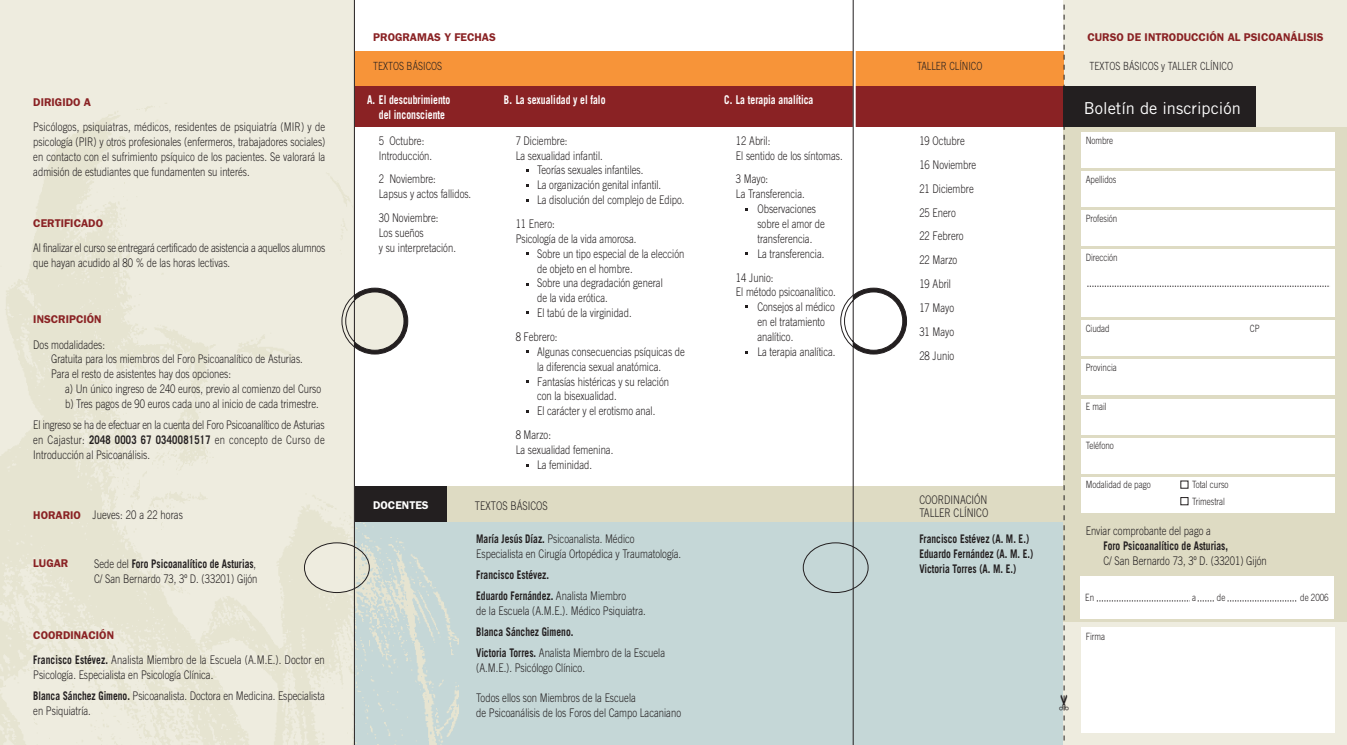
<style>
.page{position:relative;width:1347px;height:745px;background:#fff}
.page>*{position:absolute;margin:0;border:0;box-sizing:border-box;transform-origin:0 0}
.t1{font:16.38px "Trade Gothic";color:#fff}
.t2{font:700 12.12px/14.9px "Trade Gothic";color:#fff;text-align:center;scale:.8 1}
.t3{font:300 11.88px/14.9px "Trade Gothic";color:#231f20;scale:.8 1}
.t4{font:700 11.88px/21.1px "Trade Gothic";color:#231f20;scale:.8 1}
.t5{font:300 11.88px/14.9px "Trade Gothic";letter-spacing:-.02em;color:#231f20;scale:.8 1}
.t6{font:600 11.25px "Franklin Gothic";color:#8a2224}
.t7{font:300 11.25px "Trade Gothic";color:#231f20;scale:.8 1}
.t8{font:600 11.25px "Franklin Gothic";color:#fff}
.t9{font:300 10px/16.6px "Trade Gothic";color:#231f20;scale:.8 1}
.s1{font-weight:700}
.s2{font-family:"Franklin Gothic";font-weight:600;font-size:11.25px;color:#8a2224}
.s3{font-weight:300}
</style>
<div class="page">
<div style="left:355px;top:486px;width:708px;height:258px;background:#c5d7d7"></div>
<div style="left:355px;top:486px;width:708px;height:35px;background:#dedbc3"></div>
<div style="left:1063px;top:0;width:283px;height:744px;background:#eeecdf"></div>
<div style="left:1063px;top:127px;width:283px;height:494px;background:#dedbc3"></div>
<div style="left:355px;top:52px;width:708px;height:35px;background:#f79439"></div>
<div style="left:355px;top:86px;width:708px;height:40px;background:#8a2224"></div>
<div style="left:0;top:0;width:354px;height:744px;background:#eeecdf"></div>
<img style="left:0;top:106px;width:458px;height:638px">
<div style="left:1063px;top:86px;width:192px;height:40px;background:#231f20"></div>
<div style="left:1081px;top:626px;width:253px;height:105px;background:#fff"></div>
<div style="left:1081px;top:132px;width:253px;height:36px;background:#fff"></div>
<div style="left:1081px;top:171px;width:253px;height:36px;background:#fff"></div>
<div style="left:1081px;top:210px;width:253px;height:36px;background:#fff"></div>
<div style="left:1081px;top:249px;width:253px;height:68px;background:#fff"></div>
<svg style="left:1087px;top:286px;width:242px;height:1px"></svg>
<div style="left:1081px;top:398px;width:253px;height:36px;background:#fff"></div>
<div style="left:1081px;top:320px;width:253px;height:36px;background:#fff"></div>
<div style="left:1080px;top:575px;width:254px;height:43px;background:#fff"></div>
<svg style="left:1096px;top:600px;width:93px;height:1px"></svg>
<svg style="left:1197px;top:600px;width:17px;height:1px"></svg>
<svg style="left:1227px;top:600px;width:69px;height:1px"></svg>
<div style="left:1081px;top:437px;width:253px;height:36px;background:#fff"></div>
<div style="left:1081px;top:476px;width:253px;height:36px;background:#fff"></div>
<svg style="left:1180px;top:480px;width:8px;height:25px"></svg>
<div style="left:1081px;top:359px;width:253px;height:36px;background:#fff"></div>
<svg style="left:304px;top:542px;width:41px;height:50px"></svg>
<div style="left:304px;top:542px;width:66px;height:50px;border:1px solid #231f20;border-radius:50%"></div>
<svg style="left:405px;top:288px;width:3px;height:66px"></svg>
<svg style="left:345px;top:0;width:60px;height:744px"></svg>
<div style="left:355px;top:486px;width:91px;height:35px;background:#231f20"></div>
<svg style="left:802px;top:305px;width:105px;height:288px"></svg>
<svg style="left:843px;top:0;width:60px;height:744px"></svg>
<svg style="left:1059px;top:4px;width:9px;height:741px"></svg>
<p class="t6" style="left:33px;top:98px;width:59px">DIRIGIDO A</p>
<p class="t3" style="left:33px;top:120px;width:366px;text-align:justify">Psicólogos, psiquiatras, médicos, residentes de psiquiatría (MIR) y de psicología (PIR) y otros profesionales (enfermeros, trabajadores sociales) en contacto con el sufrimiento psíquico de los pacientes. Se valorará la admisión de estudiantes que fundamenten su interés.</p>
<p class="t6" style="left:33px;top:219px;width:71px">CERTIFICADO</p>
<p class="t5" style="left:33px;top:241px;width:366px">Al finalizar el curso se entregará certificado de asistencia a aquellos alumnos que hayan acudido al 80 % de las horas lectivas.</p>
<p class="t6" style="left:33px;top:315px;width:70px">INSCRIPCIÓN</p>
<p class="t3" style="left:51px;top:338px;width:316px;text-indent:-18px">Dos modalidades:<br>Gratuita para los miembros del Foro Psicoanalítico de Asturias.<br>Para el resto de asistentes hay dos opciones:</p>
<p class="t3" style="left:65px;top:382px;width:321px">a) Un único ingreso de 240 euros, previo al comienzo del Curso b) Tres pagos de 90 euros cada uno al inicio de cada trimestre.</p>
<p class="t3" style="left:33px;top:418px;width:366px;text-align:justify">El ingreso se ha de efectuar en la cuenta del Foro Psicoanalítico de Asturias en Cajastur: <span class="s1">2048 0003 67 0340081517</span> en concepto de Curso de Introducción al Psicoanálisis.</p>
<p class="t3" style="left:33px;top:508px;width:189px"><span class="s2">HORARIO</span> Jueves: 20 a 22 horas</p>
<p class="t3" style="left:94px;top:556px;width:206px">Sede del <span class="s1">Foro Psicoanalítico de Asturias</span>,<br>C/ San Bernardo 73, 3º D. (33201) Gijón</p>
<p class="t6" style="left:33px;top:559px;width:37px">LUGAR</p>
<p class="t6" style="left:33px;top:630px;width:82px">COORDINACIÓN</p>
<p class="t3" style="left:33px;top:653px;width:366px"><span class="s1">Francisco Estévez.</span> Analista Miembro de la Escuela (A.M.E.). Doctor en<br>Psicología. Especialista en Psicología Clínica.</p>
<p class="t3" style="left:33px;top:689px;width:366px"><span class="s1">Blanca Sánchez Gimeno.</span> Psicoanalista. Doctora en Medicina. Especialista en Psiquiatría.</p>
<p class="t6" style="left:373px;top:33px;width:124px">PROGRAMAS Y FECHAS</p>
<p class="t7" style="left:373px;top:62px;width:88px">TEXTOS BÁSICOS</p>
<p class="t2" style="left:367px;top:93px;width:106px">A. El descubrimiento del inconsciente</p>
<p class="t2" style="left:504px;top:93px;width:128px">B. La sexualidad y el falo</p>
<p class="t3" style="left:515px;top:134px;width:66px">7 Diciembre:</p>
<p class="t3" style="left:515px;top:149px;width:110px">La sexualidad infantil.</p>
<p class="t3" style="left:537px;top:164px;width:134px">Teorías sexuales infantiles.</p>
<p class="t3" style="left:537px;top:178px;width:157px">La organización genital infantil.</p>
<p class="t3" style="left:537px;top:193px;width:186px">La disolución del complejo de Edipo.</p>
<p class="t3" style="left:515px;top:217px;width:50px">11 Enero:</p>
<p class="t3" style="left:515px;top:232px;width:153px">Psicología de la vida amorosa.</p>
<p class="t3" style="left:537px;top:247px;width:186px">Sobre un tipo especial de la elección</p>
<p class="t3" style="left:537px;top:262px;width:121px">de objeto en el hombre.</p>
<p class="t3" style="left:537px;top:276px;width:159px">Sobre una degradación general</p>
<p class="t3" style="left:537px;top:291px;width:90px">de la vida erótica.</p>
<p class="t3" style="left:537px;top:306px;width:120px">El tabú de la virginidad.</p>
<p class="t3" style="left:537px;top:330px;width:186px;text-indent:-21px">8 Febrero:<br>Algunas consecuencias psíquicas de la diferencia sexual anatómica.<br>Fantasías histéricas y su relación con la bisexualidad.<br>El carácter y el erotismo anal.</p>
<p class="t3" style="left:515px;top:428px;width:46px">8 Marzo:</p>
<p class="t3" style="left:515px;top:443px;width:124px">La sexualidad femenina.</p>
<p class="t3" style="left:537px;top:458px;width:70px">La feminidad.</p>
<p class="t3" style="left:379px;top:134px;width:68px">5 Octubre:<br>Introducción.</p>
<p class="t3" style="left:379px;top:173px;width:117px">2 Noviembre:<br>Lapsus y actos fallidos.</p>
<p class="t3" style="left:379px;top:211px;width:98px">30 Noviembre:<br>Los sueños<br>y su interpretación.</p>
<p class="t8" style="left:373px;top:501px;width:57px">DOCENTES</p>
<p class="t3" style="left:475px;top:498px;width:93px">TEXTOS BÁSICOS</p>
<p class="t3" style="left:476px;top:532px;width:258px"><span class="s1">María Jesús Díaz.</span> Psicoanalista. Médico<br>Especialista en Cirugía Ortopédica y Traumatología.</p>
<p class="t4" style="left:476px;top:565px;width:189px">Francisco Estévez.<br>Eduardo Fernández. <span class="s3">Analista Miembro</span></p>
<p class="t3" style="left:476px;top:604px;width:213px">de la Escuela (A.M.E.). Médico Psiquiatra.</p>
<p class="t4" style="left:476px;top:622px;width:237px">Blanca Sánchez Gimeno.<br>Victoria Torres. <span class="s3">Analista Miembro de la Escuela</span></p>
<p class="t3" style="left:476px;top:661px;width:137px">(A.M.E.). Psicólogo Clínico.</p>
<p class="t3" style="left:476px;top:690px;width:257px">Todos ellos son Miembros de la Escuela<br>de Psicoanálisis de los Foros del Campo Lacaniano</p>
<p class="t2" style="left:724px;top:93px;width:113px">C. La terapia analítica</p>
<p class="t3" style="left:736px;top:134px;width:135px">12 Abril:<br>El sentido de los síntomas.</p>
<p class="t3" style="left:736px;top:173px;width:42px">3 Mayo:</p>
<p class="t3" style="left:736px;top:187px;width:87px">La Transferencia.</p>
<p class="t3" style="left:757px;top:202px;width:75px">Observaciones</p>
<p class="t3" style="left:757px;top:217px;width:86px">sobre el amor de</p>
<p class="t3" style="left:757px;top:232px;width:70px">transferencia.</p>
<p class="t3" style="left:757px;top:247px;width:85px">La transferencia.</p>
<p class="t3" style="left:736px;top:271px;width:48px">14 Junio:</p>
<p class="t3" style="left:736px;top:285px;width:126px">El método psicoanalítico.</p>
<p class="t3" style="left:757px;top:300px;width:98px">Consejos al médico</p>
<p class="t3" style="left:757px;top:315px;width:86px">en el tratamiento</p>
<p class="t3" style="left:757px;top:330px;width:46px">analítico.</p>
<p class="t3" style="left:757px;top:345px;width:99px">La terapia analítica.</p>
<p class="t7" style="left:917px;top:62px;width:83px">TALLER CLÍNICO</p>
<p class="t3" style="left:919px;top:129px;width:73px;line-height:23.9px">19 Octubre<br>16 Noviembre<br>21 Diciembre<br>25 Enero<br>22 Febrero<br>22 Marzo<br>19 Abril<br>17 Mayo<br>31 Mayo<br>28 Junio</p>
<p class="t3" style="left:919px;top:493px;width:88px;line-height:13.8px">COORDINACIÓN<br>TALLER CLÍNICO</p>
<p class="t4" style="left:919px;top:532px;width:144px;line-height:14.9px">Francisco Estévez (A. M. E.)<br>Eduardo Fernández (A. M. E.)<br>Victoria Torres (A. M. E.)</p>
<p class="t6" style="left:1087px;top:33px;width:238px">CURSO DE INTRODUCCIÓN AL PSICOANÁLISIS</p>
<p class="t7" style="left:1089px;top:62px;width:181px">TEXTOS BÁSICOS y TALLER CLÍNICO</p>
<h1 class="t1" style="left:1084px;top:102px;width:158px">Boletín de inscripción</h1>
<p class="t9" style="left:1085px;top:133px;width:36px">Nombre</p>
<p class="t9" style="left:1085px;top:172px;width:40px">Apellidos</p>
<p class="t9" style="left:1085px;top:211px;width:41px">Profesión</p>
<p class="t9" style="left:1085px;top:250px;width:41px">Dirección</p>
<p class="t9" style="left:1085px;top:321px;width:32px">Ciudad</p>
<p class="t9" style="left:1249px;top:321px;width:14px">CP</p>
<p class="t9" style="left:1085px;top:360px;width:40px">Provincia</p>
<p class="t9" style="left:1085px;top:399px;width:28px">E mail</p>
<p class="t9" style="left:1085px;top:438px;width:37px">Teléfono</p>
<p class="t9" style="left:1085px;top:477px;width:83px">Modalidad de pago</p>
<p class="t9" style="left:1192px;top:477px;width:47px">Total curso<br>Trimestral</p>
<p class="t3" style="left:1085px;top:524px;width:158px">Enviar comprobante del pago a</p>
<p class="t4" style="left:1103px;top:536px;width:157px">Foro Psicoanalítico de Asturias,</p>
<p class="t3" style="left:1103px;top:554px;width:206px">C/ San Bernardo 73, 3º D. (33201) Gijón</p>
<p class="t9" style="left:1085px;top:590px;width:13px">En</p>
<p class="t9" style="left:1192px;top:590px;width:7px">a</p>
<p class="t9" style="left:1216px;top:590px;width:12px">de</p>
<p class="t9" style="left:1300px;top:590px;width:37px">de 2006</p>
<p class="t9" style="left:1085px;top:628px;width:26px">Firma</p>
</div>
